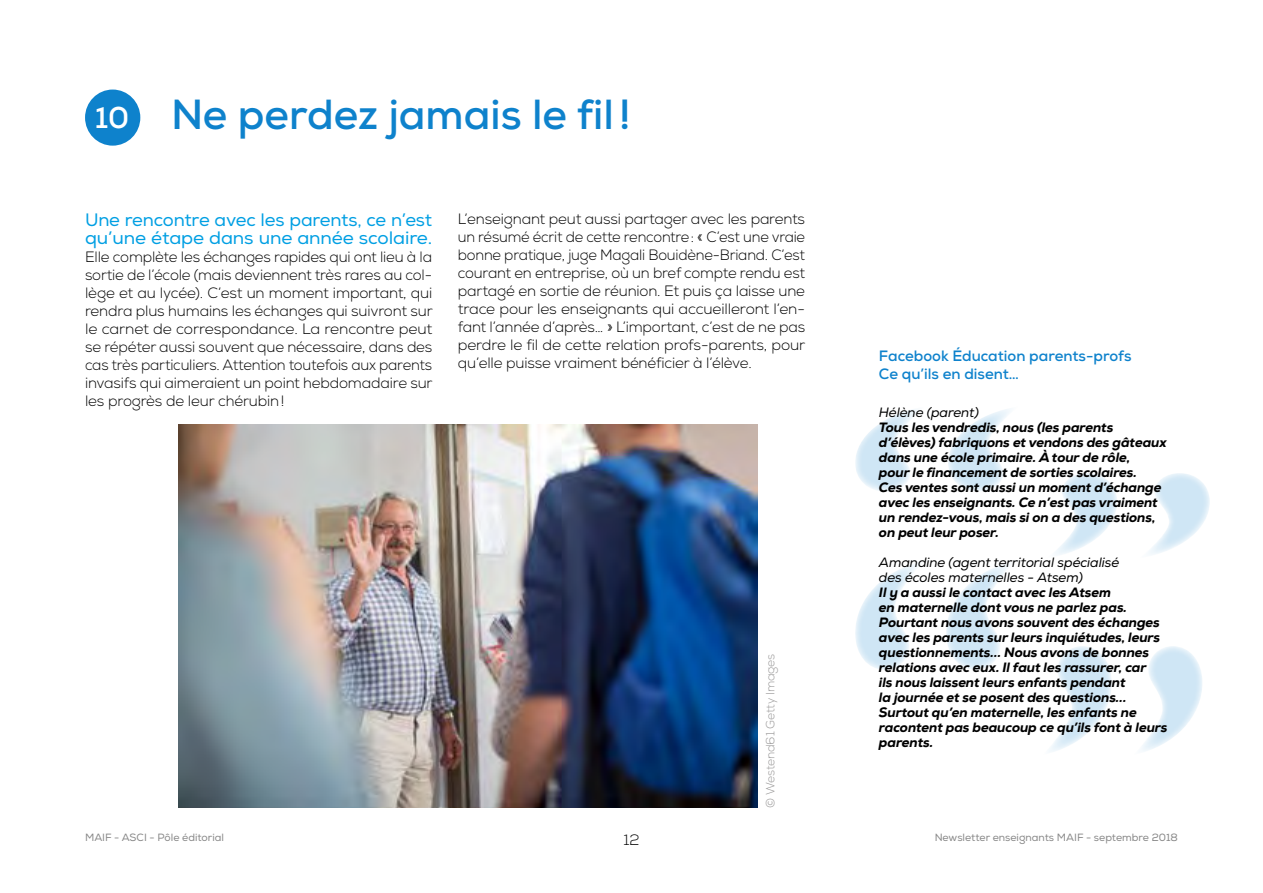
<style>
.page{position:relative;width:1263px;height:893px;background:#fff}
.page>*{position:absolute;margin:0;border:0;box-sizing:border-box;transform-origin:0 0}
.t1{font:700 42px "Nexa";color:#0e82cc}
.t2{font:18px/18px "Nexa";letter-spacing:-.01em;color:#009fe3}
.t3{font:300 15px/18px "Nexa";letter-spacing:-.01em;color:#000;text-align:justify}
.t4{font:700 15px/18px "Nexa";color:#0e82cc}
.t5{font:italic 800 13.5px/15px "Nexa";letter-spacing:-.01em;color:#000}
.t6{font:italic 13.5px/15px "Nexa";letter-spacing:-.01em;color:#000}
.t7{font:300 12px "Nexa";letter-spacing:-.01em;color:#999898}
.t8{font:10.5px "Nexa";color:#878787}
.s1{font-size:30px;color:#fff}
</style>
<div class="page">
<svg style="left:855px;top:409px;width:355px;height:146px"></svg>
<svg style="left:855px;top:565px;width:347px;height:187px"></svg>
<div style="left:85px;top:90px;width:55px;height:56px;background:#0e82cc;border-radius:50%"></div>
<img style="left:178px;top:425px;width:580px;height:383px">
<h1 class="t1" style="left:95px;top:88px;width:537px"><span class="s1">10</span> Ne perdez jamais le fil!</h1>
<p class="t2" style="left:85px;top:211px;width:349px">Une rencontre avec les parents, ce n’est qu’une étape dans une année scolaire.</p>
<p class="t3" style="left:85px;top:248px;width:349px">Elle complète les échanges rapides qui ont lieu à la sortie de l’école (mais deviennent très rares au col&shy;lège et au lycée). C’est un moment important, qui rendra plus humains les échanges qui suivront sur le carnet de correspondance. La rencontre peut se répéter aussi souvent que nécessaire, dans des cas très particuliers. Attention toutefois aux parents invasifs qui aimeraient un point hebdomadaire sur les progrès de leur chérubin!</p>
<p class="t3" style="left:458px;top:210px;width:349px">L’enseignant peut aussi partager avec les parents un résumé écrit de cette rencontre: « C’est une vraie bonne pratique, juge Magali Bouidène-Briand. C’est courant en entreprise, où un bref compte rendu est partagé en sortie de réunion. Et puis ça laisse une trace pour les enseignants qui accueilleront l’en&shy;fant l’année d’après… » L’important, c’est de ne pas perdre le fil de cette relation profs-parents, pour qu’elle puisse vraiment bénéficier à l’élève.</p>
<p class="t7" style="left:763px;top:808px;width:156px;rotate:-90deg">© Westend61 Getty Images</p>
<p class="t4" style="left:879px;top:347px;width:254px">Facebook Éducation parents-profs<br>Ce qu’ils en disent…</p>
<p class="t6" style="left:879px;top:405px;width:101px">Hélène (parent)</p>
<p class="t5" style="left:879px;top:420px;width:289px">Tous les vendredis, nous (les parents d’élèves) fabriquons et vendons des gâteaux dans une école primaire. À tour de rôle,<br>pour le financement de sorties scolaires.<br>Ces ventes sont aussi un moment d’échange avec les enseignants. Ce n’est pas vraiment un rendez-vous, mais si on a des questions, on peut leur poser.</p>
<p class="t6" style="left:879px;top:555px;width:242px">Amandine (agent territorial spécialisé des écoles maternelles - Atsem)</p>
<p class="t5" style="left:879px;top:585px;width:290px">Il y a aussi le contact avec les Atsem<br>en maternelle dont vous ne parlez pas.<br>Pourtant nous avons souvent des échanges avec les parents sur leurs inquiétudes, leurs questionnements… Nous avons de bonnes relations avec eux. Il faut les rassurer, car<br>ils nous laissent leurs enfants pendant<br>la journée et se posent des questions… Surtout qu’en maternelle, les enfants ne racontent pas beaucoup ce qu’ils font à leurs parents.</p>
<p class="t8" style="left:85px;top:831px;width:141px">MAIF - ASCI - Pôle éditorial</p>
<p class="t8" style="left:935px;top:831px;width:245px">Newsletter enseignants MAIF - septembre 2018</p>
<p class="t3" style="left:623px;top:831px;width:17px">12</p>
</div>
